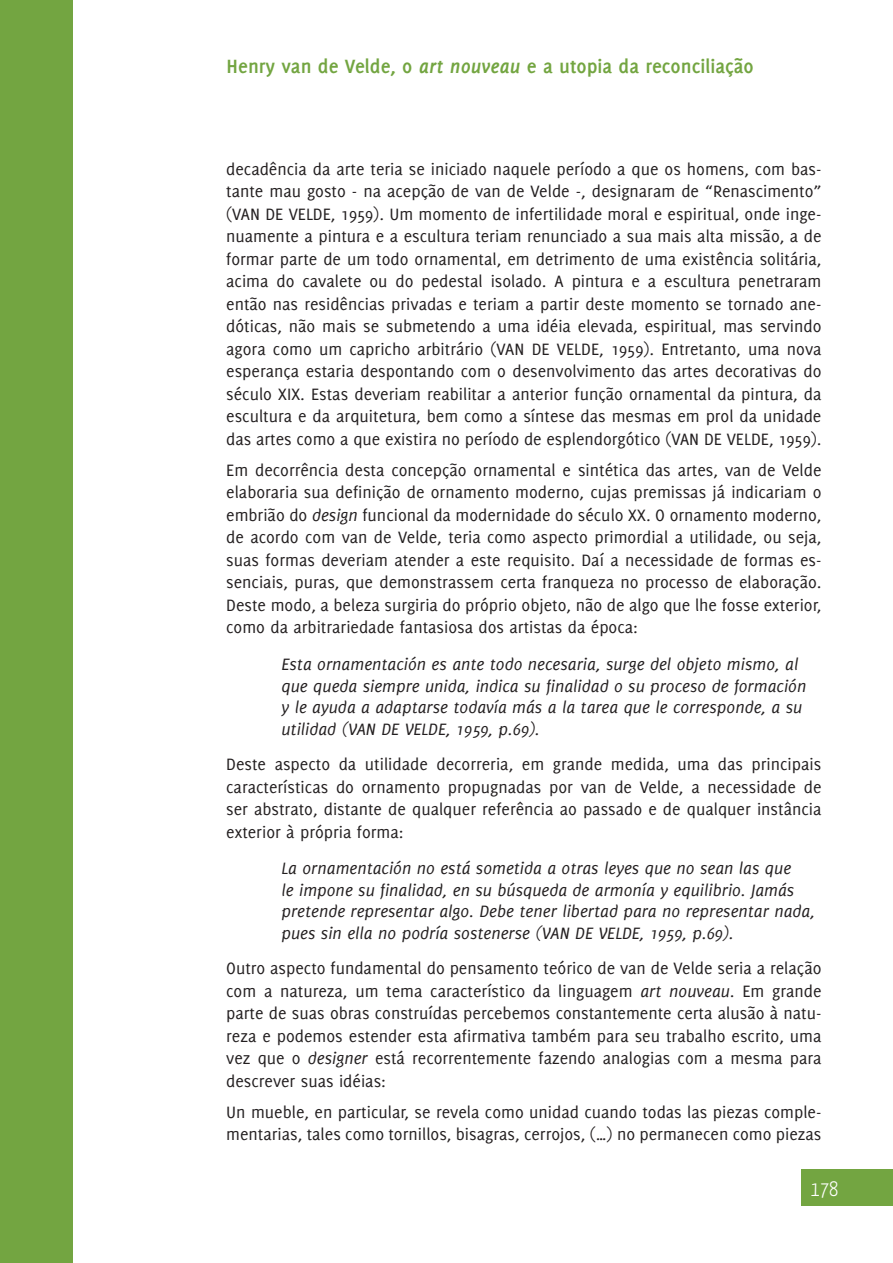
<style>
.page{position:relative;width:893px;height:1263px;background:#fff}
.page>*{position:absolute;margin:0;border:0;box-sizing:border-box;transform-origin:0 0}
.t1{font:700 21px "Delicious";color:#73a541}
.t2{font:300 21px "Yanone Kaffeesatz";color:#fff}
.t3{font:18px/22.5px "Delicious";color:#231f20;text-align:justify}
.t4{font:italic 18px/21.6px "Delicious";color:#231f20}
.s1{font-style:italic}
</style>
<div class="page">
<div style="left:0;top:0;width:72px;height:1263px;background:#73a541"></div>
<div style="left:802px;top:1170px;width:91px;height:36px;background:#73a541"></div>
<p class="t1" style="left:227px;top:54px;width:529px">Henry van de Velde, o <span class="s1">art nouveau</span> e a utopia da reconciliação</p>
<p class="t3" style="left:226px;top:158px;width:597px">decadência da arte teria se iniciado naquele período a que os homens, com bas&shy;tante mau gosto - na acepção de van de Velde -, designaram de “Renascimento” (VAN DE VELDE, 1959). Um momento de infertilidade moral e espiritual, onde inge&shy;nuamente a pintura e a escultura teriam renunciado a sua mais alta missão, a de formar parte de um todo ornamental, em detrimento de uma existência solitária, acima do cavalete ou do pedestal isolado. A pintura e a escultura penetraram então nas residências privadas e teriam a partir deste momento se tornado ane&shy;dóticas, não mais se submetendo a uma idéia elevada, espiritual, mas servindo agora como um capricho arbitrário (VAN DE VELDE, 1959). Entretanto, uma nova esperança estaria despontando com o desenvolvimento das artes decorativas do século XIX. Estas deveriam reabilitar a anterior função ornamental da pintura, da escultura e da arquitetura, bem como a síntese das mesmas em prol da unidade das artes como a que existira no período de esplendorgótico (VAN DE VELDE, 1959).</p>
<p class="t3" style="left:226px;top:459px;width:597px">Em decorrência desta concepção ornamental e sintética das artes, van de Velde elaboraria sua definição de ornamento moderno, cujas premissas já indicariam o embrião do <span class="s1">design</span> funcional da modernidade do século XX. O ornamento moderno, de acordo com van de Velde, teria como aspecto primordial a utilidade, ou seja, suas formas deveriam atender a este requisito. Daí a necessidade de formas es&shy;senciais, puras, que demonstrassem certa franqueza no processo de elaboração.<br>Deste modo, a beleza surgiria do próprio objeto, não de algo que lhe fosse exterior, como da arbitrariedade fantasiosa dos artistas da época:</p>
<p class="t4" style="left:281px;top:653px;width:526px">Esta ornamentación es ante todo necesaria, surge del objeto mismo, al que queda siempre unida, indica su finalidad o su proceso de formación y le ayuda a adaptarse todavía más a la tarea que le corresponde, a su utilidad (VAN DE VELDE, 1959, p.69).</p>
<p class="t3" style="left:226px;top:753px;width:597px">Deste aspecto da utilidade decorreria, em grande medida, uma das principais características do ornamento propugnadas por van de Velde, a necessidade de ser abstrato, distante de qualquer referência ao passado e de qualquer instância exterior à própria forma:</p>
<p class="t4" style="left:281px;top:857px;width:535px">La ornamentación no está sometida a otras leyes que no sean las que<br>le impone su finalidad, en su búsqueda de armonía y equilibrio. Jamás pretende representar algo. Debe tener libertad para no representar nada, pues sin ella no podría sostenerse (VAN DE VELDE, 1959, p.69).</p>
<p class="t3" style="left:226px;top:957px;width:597px">Outro aspecto fundamental do pensamento teórico de van de Velde seria a relação com a natureza, um tema característico da linguagem <span class="s1">art nouveau</span>. Em grande parte de suas obras construídas percebemos constantemente certa alusão à natu&shy;reza e podemos estender esta afirmativa também para seu trabalho escrito, uma vez que o <span class="s1">designer</span> está recorrentemente fazendo analogias com a mesma para descrever suas idéias:</p>
<p class="t3" style="left:226px;top:1100px;width:597px">Un mueble, en particular, se revela como unidad cuando todas las piezas comple&shy;mentarias, tales como tornillos, bisagras, cerrojos, (…) no permanecen como piezas</p>
<p class="t2" style="left:811px;top:1176px;width:29px">178</p>
</div>
